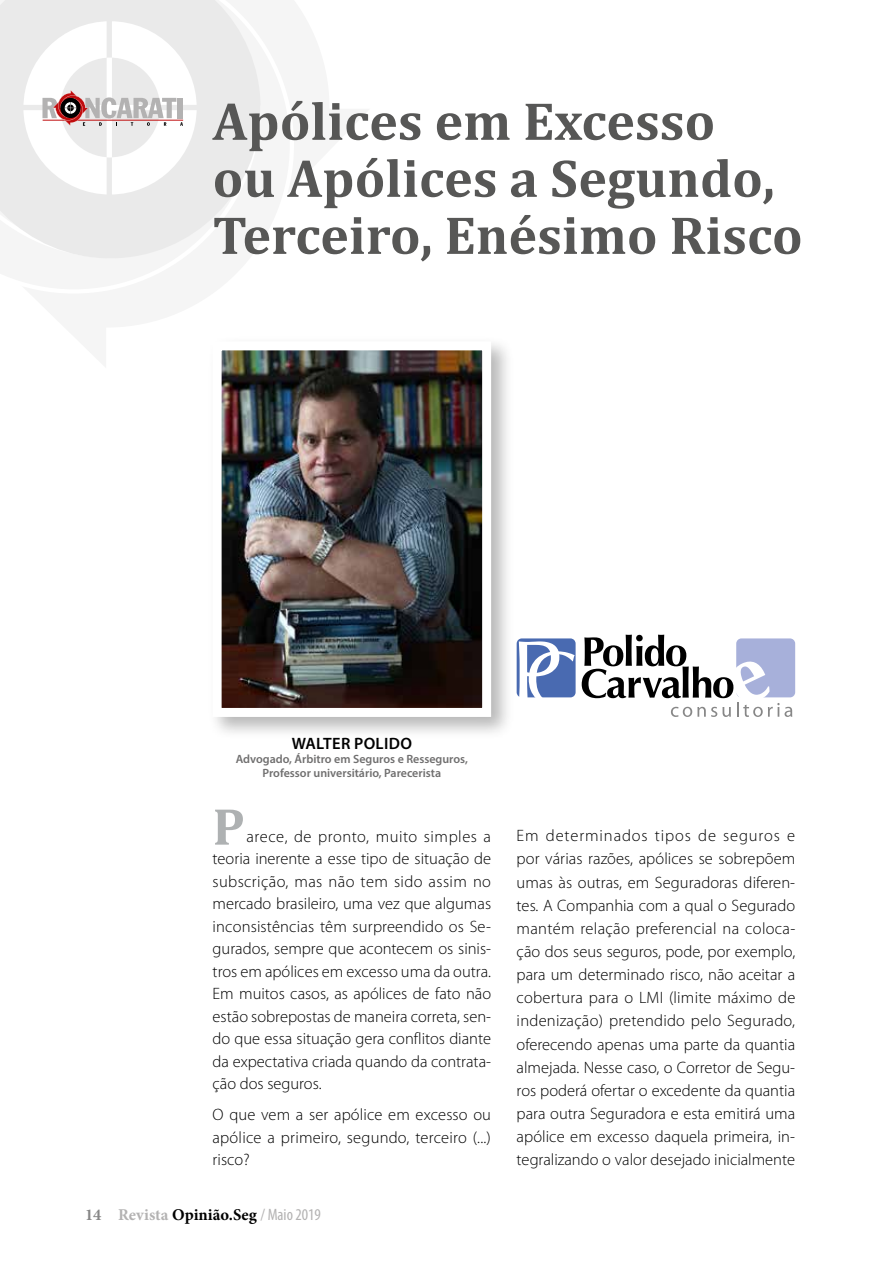
<style>
.page{position:relative;width:893px;height:1263px;background:#fff}
.page>*{position:absolute;margin:0;border:0;box-sizing:border-box;transform-origin:0 0}
.t1{font:700 54px/57px "Cambria";color:#575756}
.t2{font:700 52.5px "Cambria";color:#aeb1b2}
.t3{font:300 16.5px/23.1px "Myriad Pro";color:#000;text-align:justify}
.t4{font:700 16.5px "Minion Pro";color:#000}
.t5{font:600 16.5px "Myriad Pro";letter-spacing:.02em;color:#000}
.t6{font:600 12px/14.4px "Myriad Pro";color:#706f6f;text-align:center}
.s1{color:#878787}
.s2{color:#b3b2b2}
.s3{font-family:"Myriad Pro";font-weight:400;font-stretch:condensed;color:#b3b2b2}
</style>
<div class="page">
<svg style="left:0;top:0;width:261px;height:258px;fill:#eaeaea"></svg>
<svg style="left:10px;top:8px;width:199px;height:197px"></svg>
<div style="left:207px;top:336px;width:307px;height:404px;background:#000;opacity:.29"></div>
<img style="left:208px;top:337px;width:288px;height:384px">
<div style="left:736px;top:638px;width:59px;height:59px;background:#a7b0da;border-radius:5px"></div>
<div style="left:517px;top:638px;width:59px;height:59px;background:#496ab1;border-radius:5px"></div>
<svg style="left:519px;top:641px;width:56px;height:57px"></svg>
<svg style="left:582px;top:635px;width:210px;height:82px"></svg>
<h1 class="t1" style="left:213px;top:92px;width:592px">Apólices em Excesso<br>ou Apólices a Segundo,<br>Terceiro, Enésimo Risco</h1>
<p class="t5" style="left:292px;top:733px;width:122px">WALTER POLIDO</p>
<p class="t6" style="left:236px;top:751px;width:234px">Advogado, Árbitro em Seguros e Resseguros,<br>Professor universitário, Parecerista</p>
<h2 class="t2" style="left:213px;top:795px;width:34px">P</h2>
<p class="t3" style="left:213px;top:825px;width:280px;line-height:22.5px;text-indent:34px">arece, de pronto, muito simples a teoria inerente a esse tipo de situação de subscrição, mas não tem sido assim no mercado brasileiro, uma vez que algumas inconsistências têm surpreendido os Se&shy;gurados, sempre que acontecem os sinis&shy;tros em apólices em excesso uma da outra.<br>Em muitos casos, as apólices de fato não estão sobrepostas de maneira correta, sen&shy;do que essa situação gera conflitos diante da expectativa criada quando da contrata&shy;ção dos seguros.</p>
<p class="t3" style="left:213px;top:1103px;width:280px;line-height:22.5px">O que vem a ser apólice em excesso ou apólice a primeiro, segundo, terceiro (...) risco?</p>
<p class="t4" style="left:85px;top:1203px;width:237px"><span class="s1">14</span> <span class="s2">Revista</span> Opinião.Seg <span class="s3">/ Maio 2019</span></p>
<p class="t3" style="left:517px;top:824px;width:280px">Em determinados tipos de seguros e por várias razões, apólices se sobrepõem umas às outras, em Seguradoras diferen&shy;tes. A Companhia com a qual o Segurado mantém relação preferencial na coloca&shy;ção dos seus seguros, pode, por exemplo, para um determinado risco, não aceitar a cobertura para o LMI (limite máximo de indenização) pretendido pelo Segurado, oferecendo apenas uma parte da quantia almejada. Nesse caso, o Corretor de Segu&shy;ros poderá ofertar o excedente da quantia para outra Seguradora e esta emitirá uma apólice em excesso daquela primeira, in&shy;tegralizando o valor desejado inicialmente</p>
</div>
